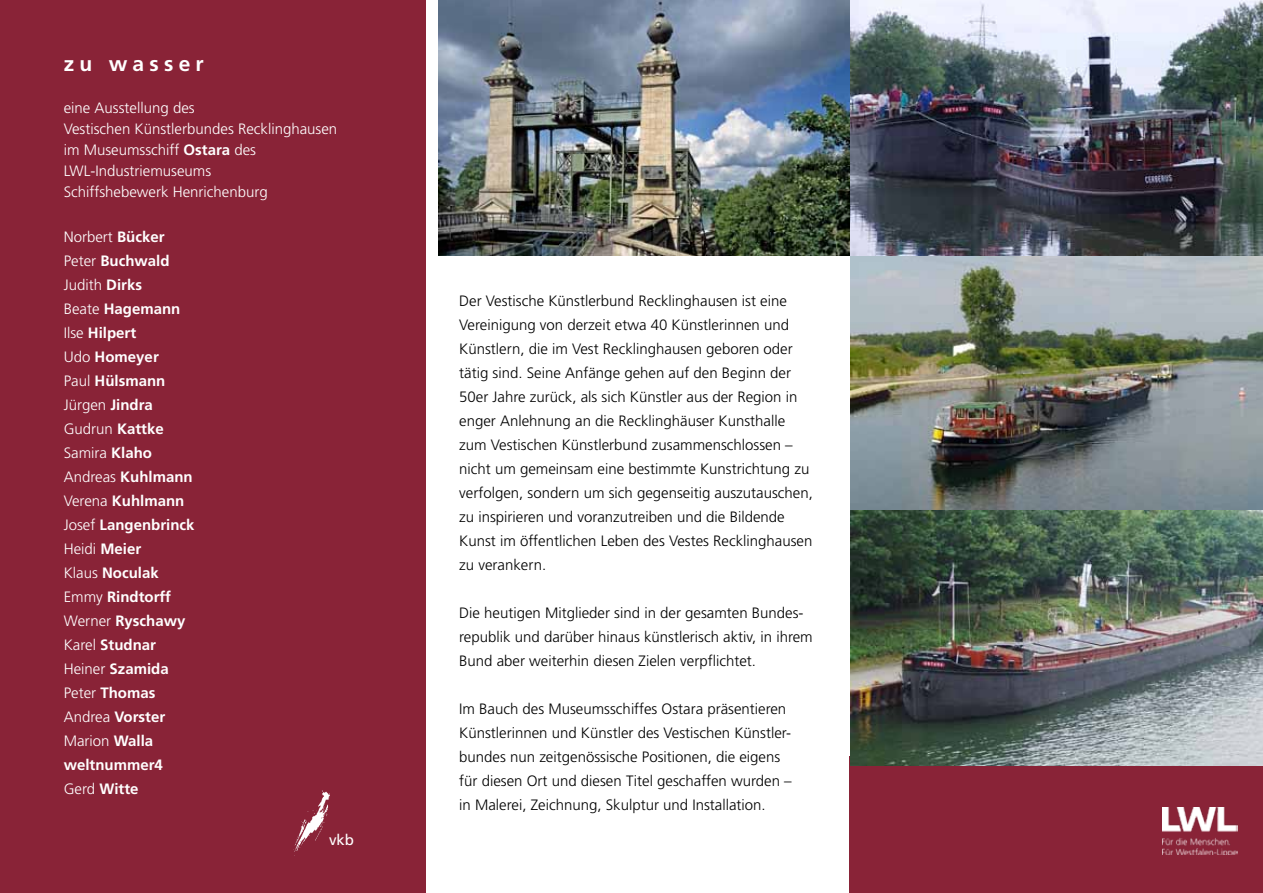
<style>
.page{position:relative;width:1263px;height:893px;background:#fff}
.page>*{position:absolute;margin:0;border:0;box-sizing:border-box;transform-origin:0 0}
.t1{font:700 21px "Frutiger";letter-spacing:.25em;color:#fff}
.t2{font:300 15px/24px "Frutiger";color:#000}
.t3{font:700 15px/24px "Frutiger";color:#fff}
.t4{font:300 15px/21px "Frutiger";color:#fff}
.t5{font:15px "Frutiger";color:#fff}
.s1{font-weight:700}
.s2{font-weight:300}
</style>
<div class="page">
<div style="left:849px;top:757px;width:414px;height:136px;background:#892337"></div>
<img style="left:438px;top:0;width:412px;height:255px">
<img style="left:850px;top:0;width:413px;height:765px">
<div style="left:0;top:0;width:425px;height:893px;background:#892337"></div>
<img style="left:293px;top:790px;width:37px;height:66px">
<img style="left:1162px;top:808px;width:75px;height:47px">
<h1 class="t1" style="left:64px;top:51px;width:142px">zu wasser</h1>
<p class="t4" style="left:64px;top:97px;width:275px">eine Ausstellung des<br>Vestischen Künstlerbundes Recklinghausen im Museumsschiff <span class="s1">Ostara</span> des<br>LWL-Industriemuseums<br>Schiffshebewerk Henrichenburg</p>
<p class="t3" style="left:64px;top:225px;width:132px"><span class="s2">Norbert</span> Bücker<br><span class="s2">Peter</span> Buchwald<br><span class="s2">Judith</span> Dirks<br><span class="s2">Beate</span> Hagemann<br><span class="s2">Ilse</span> Hilpert<br><span class="s2">Udo</span> Homeyer<br><span class="s2">Paul</span> Hülsmann<br><span class="s2">Jürgen</span> Jindra<br><span class="s2">Gudrun</span> Kattke<br><span class="s2">Samira</span> Klaho<br><span class="s2">Andreas</span> Kuhlmann<br><span class="s2">Verena</span> Kuhlmann<br><span class="s2">Josef</span> Langenbrinck<br><span class="s2">Heidi</span> Meier<br><span class="s2">Klaus</span> Noculak<br><span class="s2">Emmy</span> Rindtorff<br><span class="s2">Werner</span> Ryschawy<br><span class="s2">Karel</span> Studnar<br><span class="s2">Heiner</span> Szamida<br><span class="s2">Peter</span> Thomas<br><span class="s2">Andrea</span> Vorster<br><span class="s2">Marion</span> Walla weltnummer4<br><span class="s2">Gerd</span> Witte</p>
<p class="t5" style="left:329px;top:831px;width:27px">vkb</p>
<p class="t2" style="left:459px;top:288px;width:355px">Der Vestische Künstlerbund Recklinghausen ist eine Vereinigung von derzeit etwa 40 Künstlerinnen und Künstlern, die im Vest Recklinghausen geboren oder tätig sind. Seine Anfänge gehen auf den Beginn der 50er Jahre zurück, als sich Künstler aus der Region in enger Anlehnung an die Recklinghäuser Kunsthalle zum Vestischen Künstlerbund zusammenschlossen – nicht um gemeinsam eine bestimmte Kunstrichtung zu verfolgen, sondern um sich gegenseitig auszutauschen, zu inspirieren und voranzutreiben und die Bildende Kunst im öffentlichen Leben des Vestes Recklinghausen zu verankern.</p>
<p class="t2" style="left:459px;top:600px;width:355px">Die heutigen Mitglieder sind in der gesamten Bundes&shy;republik und darüber hinaus künstlerisch aktiv, in ihrem<br>Bund aber weiterhin diesen Zielen verpflichtet.</p>
<p class="t2" style="left:459px;top:696px;width:334px">Im Bauch des Museumsschiffes Ostara präsentieren Künstlerinnen und Künstler des Vestischen Künstler&shy;bundes nun zeitgenössische Positionen, die eigens für diesen Ort und diesen Titel geschaffen wurden – in Malerei, Zeichnung, Skulptur und Installation.</p>
</div>
